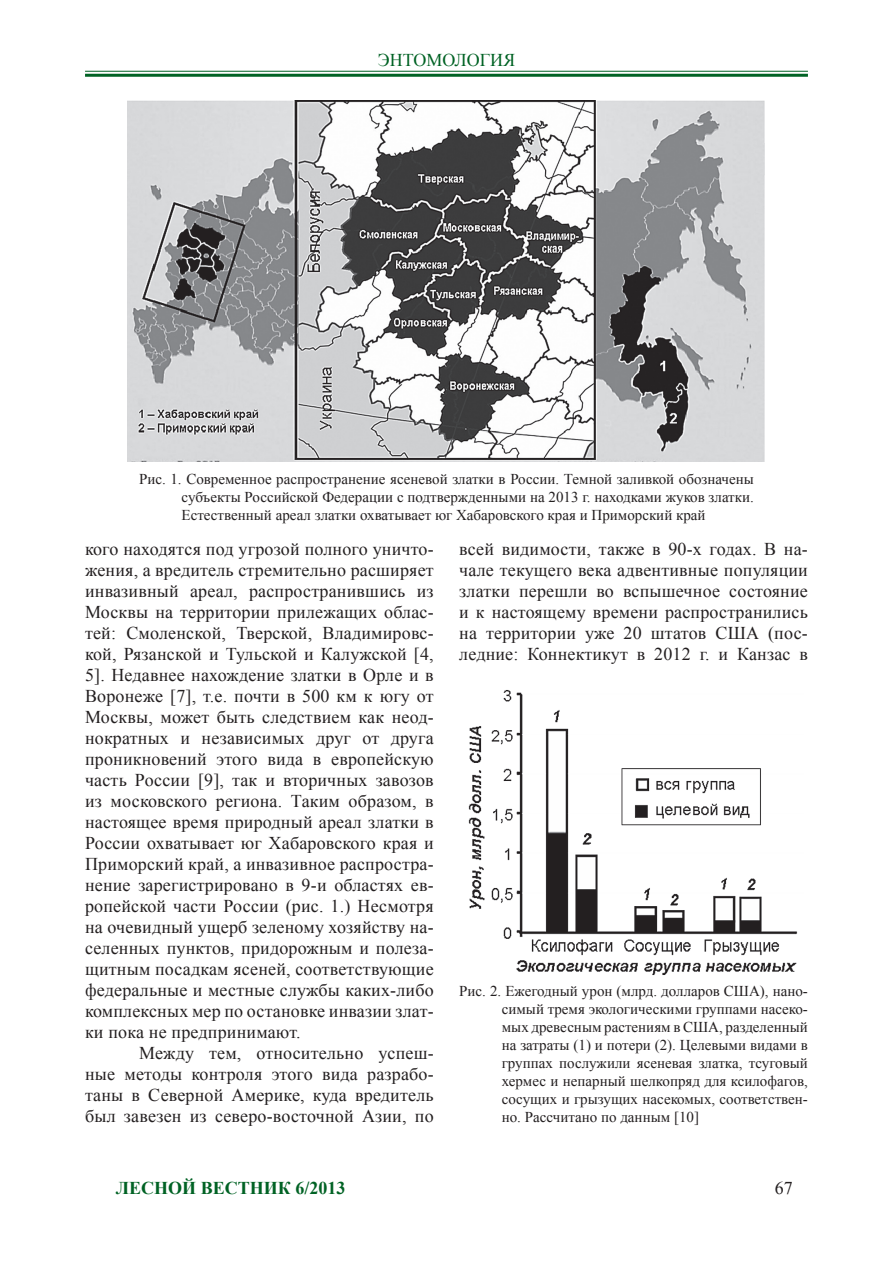
<style>
.page{position:relative;width:893px;height:1263px;background:#fff}
.page>*{position:absolute;margin:0;border:0;box-sizing:border-box;transform-origin:0 0}
.t1{font:18px/21px "Times New Roman";letter-spacing:.01em;color:#231f20;text-align:justify}
.t2{font:700 18px "Times New Roman";color:#006224}
.t3{font:18px "Times New Roman";color:#006224}
.t4{font:15px/18px "Times New Roman";color:#231f20;text-align:justify}
</style>
<div class="page">
<hr style="left:85px;top:71px;width:723px;height:1px;background:#006224">
<hr style="left:85px;top:74px;width:723px;height:3px;background:#006224">
<img style="left:128px;top:101px;width:637px;height:360px">
<img style="left:468px;top:690px;width:330px;height:286px">
<p class="t3" style="left:378px;top:48px;width:139px">ЭНТОМОЛОГИЯ</p>
<p class="t4" style="left:182px;top:470px;width:574px;text-indent:-43px">Рис. 1. Современное распространение ясеневой златки в России. Темной заливкой обозначены субъекты Российской Федерации с подтвержденными на 2013 г. находками жуков златки.<br>Естественный ареал златки охватывает юг Хабаровского края и Приморский край</p>
<p class="t1" style="left:85px;top:538px;width:350px">кого находятся под угрозой полного уничто&shy;жения, а вредитель стремительно расширяет инвазивный ареал, распространившись из Москвы на территории прилежащих облас&shy;тей: Смоленской, Тверской, Владимировс&shy;кой, Рязанской и Тульской и Калужской [4, 5]. Недавнее нахождение златки в Орле и в Воронеже [7], т.е. почти в 500 км к югу от Москвы, может быть следствием как неод&shy;нократных и независимых друг от друга проникновений этого вида в европейскую часть России [9], так и вторичных завозов из московского региона. Таким образом, в настоящее время природный ареал златки в России охватывает юг Хабаровского края и Приморский край, а инвазивное распростра&shy;нение зарегистрировано в 9-и областях ев&shy;ропейской части России (рис. 1.) Несмотря на очевидный ущерб зеленому хозяйству на&shy;селенных пунктов, придорожным и полеза&shy;щитным посадкам ясеней, соответствующие федеральные и местные службы каких-либо комплексных мер по остановке инвазии злат&shy;ки пока не предпринимают.</p>
<p class="t1" style="left:85px;top:1042px;width:350px;text-indent:54px">Между тем, относительно успеш&shy;ные методы контроля этого вида разрабо&shy;таны в Северной Америке, куда вредитель был завезен из северо-восточной Азии, по</p>
<p class="t1" style="left:459px;top:538px;width:350px">всей видимости, также в 90-х годах. В на&shy;чале текущего века адвентивные популяции златки перешли во вспышечное состояние и к настоящему времени распространились на территории уже 20 штатов США (пос&shy;ледние: Коннектикут в 2012 г. и Канзас в</p>
<p class="t4" style="left:502px;top:981px;width:308px;text-indent:-43px">Рис. 2. Ежегодный урон (млрд. долларов США), нано&shy;симый тремя экологическими группами насеко&shy;мых древесным растениям в США, разделенный на затраты (1) и потери (2). Целевыми видами в группах послужили ясеневая златка, тсуговый хермес и непарный шелкопряд для ксилофагов, сосущих и грызущих насекомых, соответствен&shy;но. Рассчитано по данным [10]</p>
<p class="t2" style="left:116px;top:1175px;width:231px">ЛЕСНОЙ ВЕСТНИК 6/2013</p>
<p class="t1" style="left:775px;top:1177px;width:19px">67</p>
</div>
